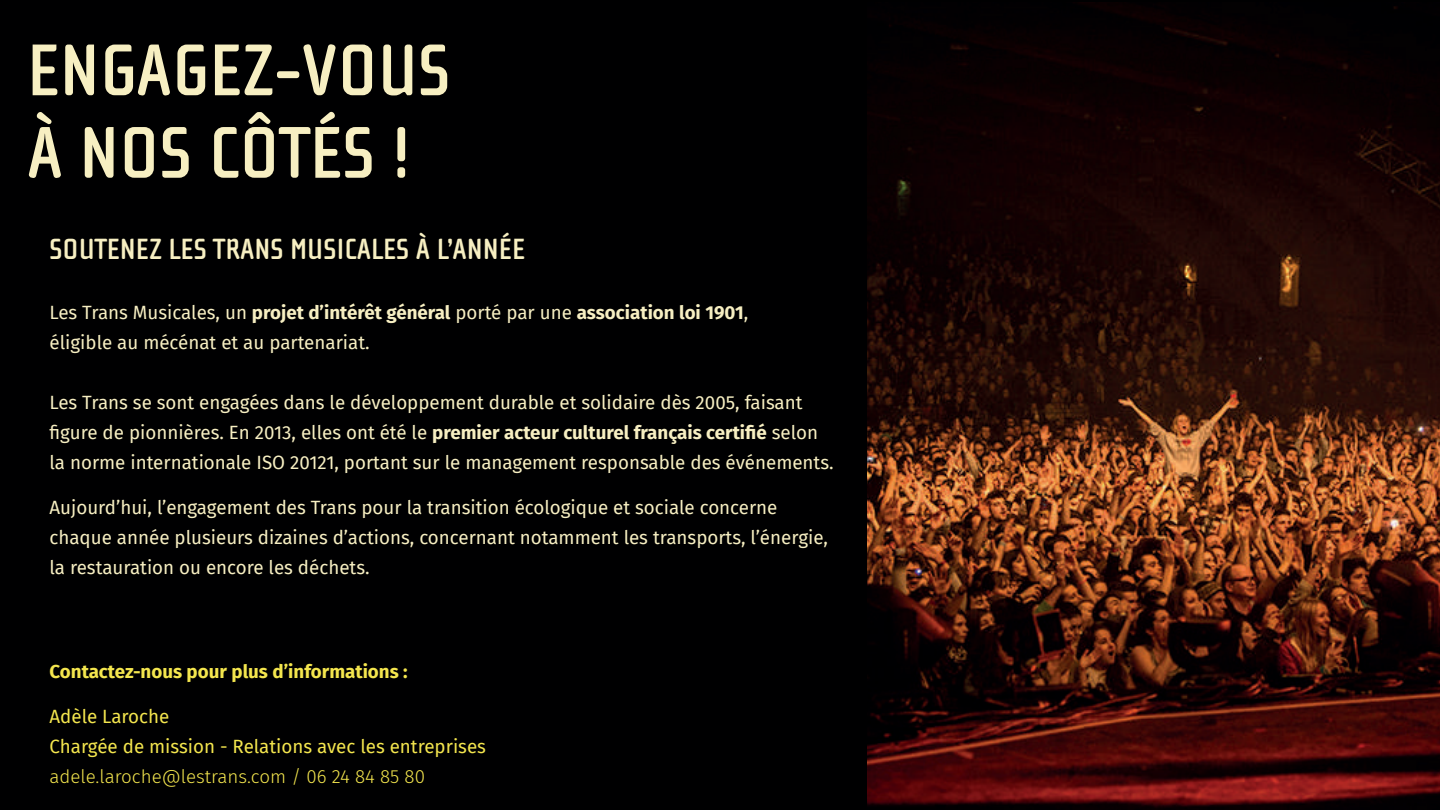
<style>
.page{position:relative;width:1440px;height:810px;background:#000001}
.page>*{position:absolute;margin:0;border:0;box-sizing:border-box;transform-origin:0 0}
.t1{font:700 75px/82.5px "Cholla Sans OT";color:#f7efc2}
.t2{font:700 30px "Cholla Sans OT";color:#f7efc2}
.t3{font:18.75px/30px "Fira Sans";color:#f7efc2}
.t4{font:18.75px/30px "Fira Sans";color:#f4e64e}
.t5{font:700 18.75px "Fira Sans";color:#f4e64e}
.t6{font:300 18.75px "Fira Sans";color:#f4e64e}
.s1{font-weight:700}
</style>
<div class="page">
<img style="left:868px;top:2px;width:572px;height:808px">
<h1 class="t1" style="left:27px;top:30px;width:425px">ENGAGEZ-VOUS<br>À NOS CÔTÉS !</h1>
<h2 class="t2" style="left:50px;top:232px;width:477px">SOUTENEZ LES TRANS MUSICALES À L’ANNÉE</h2>
<p class="t3" style="left:50px;top:297px;width:700px">Les Trans Musicales, un <span class="s1">projet d’intérêt général</span> porté par une <span class="s1">association loi 1901</span>, éligible au mécénat et au partenariat.</p>
<p class="t3" style="left:50px;top:387px;width:786px">Les Trans se sont engagées dans le développement durable et solidaire dès 2005, faisant figure de pionnières. En 2013, elles ont été le <span class="s1">premier acteur culturel français certifié</span> selon la norme internationale ISO 20121, portant sur le management responsable des événements.</p>
<p class="t3" style="left:50px;top:492px;width:780px">Aujourd’hui, l’engagement des Trans pour la transition écologique et sociale concerne chaque année plusieurs dizaines d’actions, concernant notamment les transports, l’énergie, la restauration ou encore les déchets.</p>
<p class="t5" style="left:50px;top:656px;width:360px">Contactez-nous pour plus d’informations :</p>
<p class="t4" style="left:50px;top:701px;width:438px">Adèle Laroche<br>Chargée de mission - Relations avec les entreprises</p>
<p class="t6" style="left:50px;top:763px;width:377px">adele.laroche@lestrans.com / 06 24 84 85 80</p>
</div>
